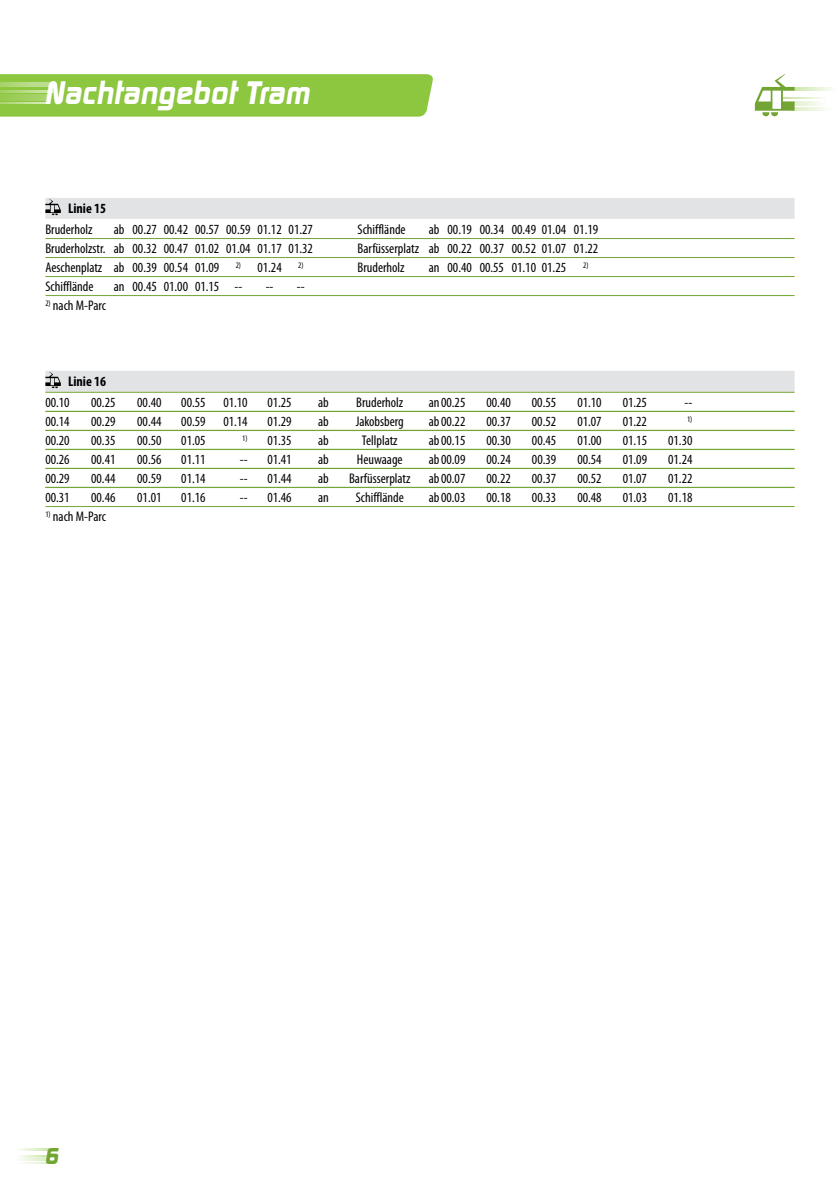
<style>
.page{position:relative;width:840px;height:1191px;background:#fff}
.page>*{position:absolute;margin:0;border:0;box-sizing:border-box;transform-origin:0 0}
.t1{font:italic 700 34px "Digital Sans EF";letter-spacing:.01em;color:#fff}
.t2{font:italic 700 24px "Digital Sans EF";color:#73a534}
.Fahrplan_Linie_15_33{font:condensed 14px "Myriad Pro";color:#000}
.Fahrplan_Linie_3_6_8{font:condensed 14px "Myriad Pro";color:#000}
.Titel_Tram_Bus{font:700 condensed 14px "Myriad Pro";color:#000}
.Fahrplan_Linie_15_33-2{font:condensed 8.4px "Myriad Pro";color:#000}
</style>
<div class="page">
<svg style="left:794px;top:87px;width:38px;height:4px"></svg>
<hr style="left:781px;top:97px;width:58px;height:2px;background:#8dc63f">
<svg style="left:794px;top:101px;width:26px;height:5px"></svg>
<hr style="left:791px;top:108px;width:48px;height:3px;background:#8dc63f">
<svg style="left:754px;top:74px;width:40px;height:42px"></svg>
<svg style="left:0;top:74px;width:453px;height:223px"></svg>
<svg style="left:0;top:82px;width:54px;height:5px"></svg>
<svg style="left:0;top:94px;width:49px;height:7px"></svg>
<hr style="left:0;top:90px;width:52px;height:3px;background:#fff">
<hr style="left:0;top:103px;width:46px;height:1px;background:#fff">
<hr style="left:0;top:1148px;width:55px;height:2px;background:#8dc63f">
<hr style="left:0;top:1155px;width:51px;height:1px;background:#8dc63f">
<hr style="left:0;top:1157px;width:49px;height:3px;background:#8dc63f">
<hr style="left:0;top:1162px;width:50px;height:2px;background:#8dc63f">
<div style="left:45px;top:198px;width:749px;height:21px;background:#e2e3e4"></div>
<hr style="left:45px;top:238px;width:749px;height:1px;background:#73a534">
<hr style="left:45px;top:257px;width:749px;height:1px;background:#73a534">
<hr style="left:45px;top:276px;width:749px;height:1px;background:#73a534">
<hr style="left:45px;top:295px;width:749px;height:1px;background:#73a534">
<svg style="left:45px;top:199px;width:16px;height:16px"></svg>
<div style="left:45px;top:371px;width:749px;height:21px;background:#e2e3e4"></div>
<hr style="left:45px;top:392px;width:749px;height:1px;background:#73a534">
<hr style="left:45px;top:411px;width:749px;height:1px;background:#73a534">
<hr style="left:45px;top:430px;width:749px;height:1px;background:#73a534">
<hr style="left:45px;top:449px;width:749px;height:1px;background:#73a534">
<hr style="left:45px;top:468px;width:749px;height:1px;background:#73a534">
<hr style="left:45px;top:487px;width:749px;height:1px;background:#73a534">
<hr style="left:45px;top:506px;width:749px;height:1px;background:#73a534">
<svg style="left:45px;top:372px;width:16px;height:16px"></svg>
<p class="t1" style="left:45px;top:72px;width:266px">Nachtangebot Tram</p>
<p class="Titel_Tram_Bus" style="left:68px;top:200px;width:39px">Linie 15</p>
<p class="Fahrplan_Linie_3_6_8" style="left:45px;top:222px;width:49px">Bruderholz</p>
<p class="Fahrplan_Linie_3_6_8" style="left:114px;top:222px;width:200px">ab 00.27 00.42 00.57 00.59 01.12 01.27</p>
<p class="Fahrplan_Linie_3_6_8" style="left:357px;top:222px;width:50px">Schifflände</p>
<p class="Fahrplan_Linie_3_6_8" style="left:428px;top:222px;width:171px">ab 00.19 00.34 00.49 01.04 01.19</p>
<p class="Fahrplan_Linie_3_6_8" style="left:45px;top:241px;width:269px">Bruderholzstr. ab 00.32 00.47 01.02 01.04 01.17 01.32</p>
<p class="Fahrplan_Linie_3_6_8" style="left:357px;top:241px;width:242px">Barfüsserplatz ab 00.22 00.37 00.52 01.07 01.22</p>
<p class="Fahrplan_Linie_3_6_8" style="left:45px;top:260px;width:259px">Aeschenplatz ab 00.39 00.54 01.09 <sup>2)</sup> 01.24 <sup>2)</sup></p>
<p class="Fahrplan_Linie_3_6_8" style="left:357px;top:260px;width:49px">Bruderholz</p>
<p class="Fahrplan_Linie_3_6_8" style="left:428px;top:260px;width:161px">an 00.40 00.55 01.10 01.25 <sup>2)</sup></p>
<p class="Fahrplan_Linie_3_6_8" style="left:45px;top:279px;width:50px">Schifflände</p>
<p class="Fahrplan_Linie_3_6_8" style="left:114px;top:279px;width:130px">an 00.45 01.00 01.15 --</p>
<p class="Fahrplan_Linie_3_6_8" style="left:265px;top:279px;width:9px">--</p>
<p class="Fahrplan_Linie_3_6_8" style="left:297px;top:279px;width:9px">--</p>
<p class="Fahrplan_Linie_15_33" style="left:45px;top:298px;width:62px"><sup>2)</sup> nach M-Parc</p>
<p class="Titel_Tram_Bus" style="left:68px;top:373px;width:39px">Linie 16</p>
<p class="Fahrplan_Linie_15_33" style="left:45px;top:395px;width:26px">00.10</p>
<p class="Fahrplan_Linie_15_33" style="left:91px;top:395px;width:26px">00.25</p>
<p class="Fahrplan_Linie_15_33" style="left:137px;top:395px;width:26px">00.40</p>
<p class="Fahrplan_Linie_15_33" style="left:181px;top:395px;width:26px">00.55</p>
<p class="Fahrplan_Linie_15_33" style="left:223px;top:395px;width:26px">01.10</p>
<p class="Fahrplan_Linie_15_33" style="left:267px;top:395px;width:26px">01.25</p>
<p class="Fahrplan_Linie_15_33" style="left:318px;top:395px;width:12px">ab</p>
<p class="Fahrplan_Linie_15_33" style="left:356px;top:395px;width:49px">Bruderholz</p>
<p class="Fahrplan_Linie_15_33" style="left:428px;top:395px;width:38px">an00.25</p>
<p class="Fahrplan_Linie_15_33" style="left:486px;top:395px;width:26px">00.40</p>
<p class="Fahrplan_Linie_15_33" style="left:531px;top:395px;width:26px">00.55</p>
<p class="Fahrplan_Linie_15_33" style="left:577px;top:395px;width:26px">01.10</p>
<p class="Fahrplan_Linie_15_33" style="left:622px;top:395px;width:26px">01.25</p>
<p class="Fahrplan_Linie_15_33" style="left:684px;top:395px;width:9px">--</p>
<p class="Fahrplan_Linie_15_33" style="left:45px;top:414px;width:26px">00.14</p>
<p class="Fahrplan_Linie_15_33" style="left:91px;top:414px;width:26px">00.29</p>
<p class="Fahrplan_Linie_15_33" style="left:137px;top:414px;width:26px">00.44</p>
<p class="Fahrplan_Linie_15_33" style="left:181px;top:414px;width:26px">00.59</p>
<p class="Fahrplan_Linie_15_33" style="left:223px;top:414px;width:26px">01.14</p>
<p class="Fahrplan_Linie_15_33" style="left:267px;top:414px;width:26px">01.29</p>
<p class="Fahrplan_Linie_15_33" style="left:318px;top:414px;width:12px">ab</p>
<p class="Fahrplan_Linie_15_33" style="left:355px;top:414px;width:50px">Jakobsberg</p>
<p class="Fahrplan_Linie_15_33" style="left:428px;top:414px;width:38px">ab00.22</p>
<p class="Fahrplan_Linie_15_33" style="left:486px;top:414px;width:26px">00.37</p>
<p class="Fahrplan_Linie_15_33" style="left:531px;top:414px;width:26px">00.52</p>
<p class="Fahrplan_Linie_15_33" style="left:577px;top:414px;width:26px">01.07</p>
<p class="Fahrplan_Linie_15_33" style="left:622px;top:414px;width:26px">01.22</p>
<p class="Fahrplan_Linie_15_33-2" style="left:686px;top:414px;width:7px">1)</p>
<p class="Fahrplan_Linie_15_33" style="left:45px;top:433px;width:26px">00.20</p>
<p class="Fahrplan_Linie_15_33" style="left:91px;top:433px;width:26px">00.35</p>
<p class="Fahrplan_Linie_15_33" style="left:137px;top:433px;width:26px">00.50</p>
<p class="Fahrplan_Linie_15_33" style="left:181px;top:433px;width:26px">01.05</p>
<p class="Fahrplan_Linie_15_33" style="left:242px;top:433px;width:51px"><sup>1)</sup> 01.35</p>
<p class="Fahrplan_Linie_15_33" style="left:318px;top:433px;width:12px">ab</p>
<p class="Fahrplan_Linie_15_33" style="left:362px;top:433px;width:37px">Tellplatz</p>
<p class="Fahrplan_Linie_15_33" style="left:428px;top:433px;width:38px">ab00.15</p>
<p class="Fahrplan_Linie_15_33" style="left:486px;top:433px;width:26px">00.30</p>
<p class="Fahrplan_Linie_15_33" style="left:531px;top:433px;width:26px">00.45</p>
<p class="Fahrplan_Linie_15_33" style="left:577px;top:433px;width:26px">01.00</p>
<p class="Fahrplan_Linie_15_33" style="left:622px;top:433px;width:26px">01.15</p>
<p class="Fahrplan_Linie_15_33" style="left:667px;top:433px;width:26px">01.30</p>
<p class="Fahrplan_Linie_15_33" style="left:45px;top:452px;width:26px">00.26</p>
<p class="Fahrplan_Linie_15_33" style="left:91px;top:452px;width:26px">00.41</p>
<p class="Fahrplan_Linie_15_33" style="left:137px;top:452px;width:26px">00.56</p>
<p class="Fahrplan_Linie_15_33" style="left:181px;top:452px;width:26px">01.11</p>
<p class="Fahrplan_Linie_15_33" style="left:240px;top:452px;width:9px">--</p>
<p class="Fahrplan_Linie_15_33" style="left:267px;top:452px;width:26px">01.41</p>
<p class="Fahrplan_Linie_15_33" style="left:318px;top:452px;width:12px">ab</p>
<p class="Fahrplan_Linie_15_33" style="left:357px;top:452px;width:47px">Heuwaage</p>
<p class="Fahrplan_Linie_15_33" style="left:428px;top:452px;width:38px">ab00.09</p>
<p class="Fahrplan_Linie_15_33" style="left:486px;top:452px;width:26px">00.24</p>
<p class="Fahrplan_Linie_15_33" style="left:531px;top:452px;width:26px">00.39</p>
<p class="Fahrplan_Linie_15_33" style="left:577px;top:452px;width:26px">00.54</p>
<p class="Fahrplan_Linie_15_33" style="left:622px;top:452px;width:26px">01.09</p>
<p class="Fahrplan_Linie_15_33" style="left:667px;top:452px;width:26px">01.24</p>
<p class="Fahrplan_Linie_15_33" style="left:45px;top:471px;width:26px">00.29</p>
<p class="Fahrplan_Linie_15_33" style="left:91px;top:471px;width:26px">00.44</p>
<p class="Fahrplan_Linie_15_33" style="left:137px;top:471px;width:26px">00.59</p>
<p class="Fahrplan_Linie_15_33" style="left:181px;top:471px;width:26px">01.14</p>
<p class="Fahrplan_Linie_15_33" style="left:240px;top:471px;width:9px">--</p>
<p class="Fahrplan_Linie_15_33" style="left:267px;top:471px;width:26px">01.44</p>
<p class="Fahrplan_Linie_15_33" style="left:318px;top:471px;width:12px">ab</p>
<p class="Fahrplan_Linie_15_33" style="left:349px;top:471px;width:63px">Barfüsserplatz</p>
<p class="Fahrplan_Linie_15_33" style="left:428px;top:471px;width:38px">ab00.07</p>
<p class="Fahrplan_Linie_15_33" style="left:486px;top:471px;width:26px">00.22</p>
<p class="Fahrplan_Linie_15_33" style="left:531px;top:471px;width:26px">00.37</p>
<p class="Fahrplan_Linie_15_33" style="left:577px;top:471px;width:26px">00.52</p>
<p class="Fahrplan_Linie_15_33" style="left:622px;top:471px;width:26px">01.07</p>
<p class="Fahrplan_Linie_15_33" style="left:667px;top:471px;width:26px">01.22</p>
<p class="Fahrplan_Linie_15_33" style="left:45px;top:490px;width:26px">00.31</p>
<p class="Fahrplan_Linie_15_33" style="left:91px;top:490px;width:26px">00.46</p>
<p class="Fahrplan_Linie_15_33" style="left:137px;top:490px;width:26px">01.01</p>
<p class="Fahrplan_Linie_15_33" style="left:181px;top:490px;width:26px">01.16</p>
<p class="Fahrplan_Linie_15_33" style="left:240px;top:490px;width:9px">--</p>
<p class="Fahrplan_Linie_15_33" style="left:267px;top:490px;width:26px">01.46</p>
<p class="Fahrplan_Linie_15_33" style="left:318px;top:490px;width:12px">an</p>
<p class="Fahrplan_Linie_15_33" style="left:355px;top:490px;width:50px">Schifflände</p>
<p class="Fahrplan_Linie_15_33" style="left:428px;top:490px;width:38px">ab00.03</p>
<p class="Fahrplan_Linie_15_33" style="left:486px;top:490px;width:26px">00.18</p>
<p class="Fahrplan_Linie_15_33" style="left:531px;top:490px;width:26px">00.33</p>
<p class="Fahrplan_Linie_15_33" style="left:577px;top:490px;width:26px">00.48</p>
<p class="Fahrplan_Linie_15_33" style="left:622px;top:490px;width:26px">01.03</p>
<p class="Fahrplan_Linie_15_33" style="left:667px;top:490px;width:26px">01.18</p>
<p class="Fahrplan_Linie_15_33" style="left:45px;top:509px;width:62px"><sup>1)</sup> nach M-Parc</p>
<p class="t2" style="left:45px;top:1141px;width:15px">6</p>
</div>
